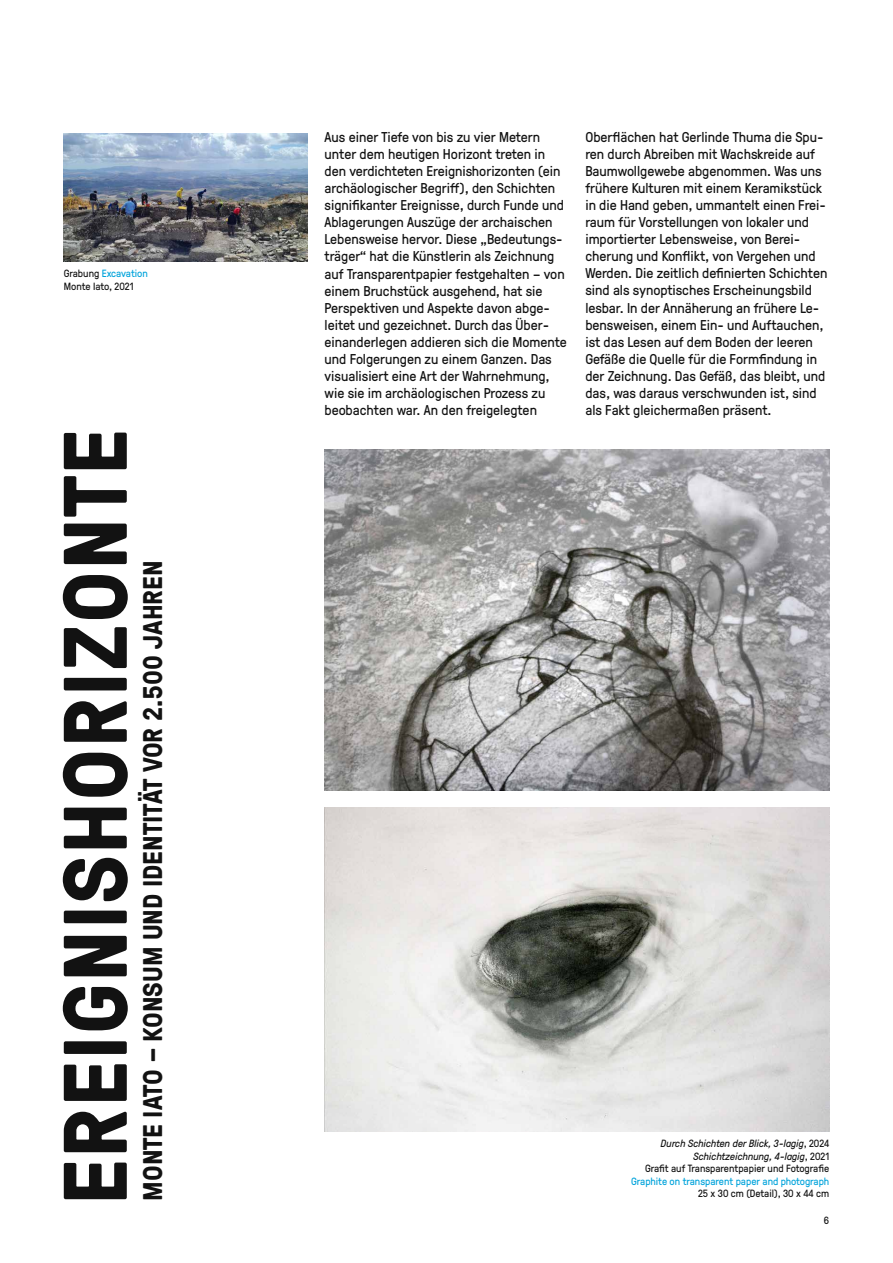
<style>
.page{position:relative;width:893px;height:1263px;background:#fff}
.page>*{position:absolute;margin:0;border:0;box-sizing:border-box;transform-origin:0 0}
.t1{font:700 90px "GT Pressura";letter-spacing:.01em;color:#121212}
.t2{font:700 27px "GT Pressura";color:#121212}
.t3{font:14.25px/17.1px "GT Pressura";color:#121212}
.t4{font:italic 10.5px/12.6px "GT Pressura";color:#121212;text-align:right}
.t5{font:10.5px/12.6px "GT Pressura";color:#121212}
.t6{font:10.5px "GT Pressura";color:#00a3db}
.s1{color:#00a3db}
.s2{font-style:normal}
</style>
<div class="page">
<img style="left:64px;top:134px;width:244px;height:127px">
<img style="left:325px;top:449px;width:504px;height:341px">
<img style="left:325px;top:807px;width:504px;height:324px">
<p class="t5" style="left:64px;top:267px;width:86px">Grabung <span class="s1">Excavation<br></span>Monte Iato, 2021</p>
<h1 class="t1" style="left:30px;top:1205px;width:777px;rotate:-90deg">EREIGNISHORIZONTE</h1>
<h2 class="t2" style="left:133px;top:1201px;width:642px;rotate:-90deg">MONTE IATO – KONSUM UND IDENTITÄT VOR 2.500 JAHREN</h2>
<p class="t3" style="left:325px;top:128px;width:244px">Aus einer Tiefe von bis zu vier Metern unter dem heutigen Horizont treten in den verdichteten Ereignishorizonten (ein archäologischer Begriff), den Schichten signifikanter Ereignisse, durch Funde und Ablagerungen Auszüge der archaischen Lebensweise hervor. Diese „Bedeutungs&shy;träger“ hat die Künstlerin als Zeichnung auf Transparentpapier festgehalten – von einem Bruchstück ausgehend, hat sie Perspektiven und Aspekte davon abge&shy;leitet und gezeichnet. Durch das Über&shy;einanderlegen addieren sich die Momente und Folgerungen zu einem Ganzen. Das visualisiert eine Art der Wahrnehmung, wie sie im archäologischen Prozess zu beobachten war. An den freigelegten</p>
<p class="t3" style="left:585px;top:128px;width:244px">Oberflächen hat Gerlinde Thuma die Spu&shy;ren durch Abreiben mit Wachskreide auf Baumwollgewebe abgenommen. Was uns frühere Kulturen mit einem Keramikstück in die Hand geben, ummantelt einen Frei&shy;raum für Vorstellungen von lokaler und importierter Lebensweise, von Berei&shy;cherung und Konflikt, von Vergehen und Werden. Die zeitlich definierten Schichten sind als synoptisches Erscheinungsbild lesbar. In der Annäherung an frühere Le&shy;bensweisen, einem Ein- und Auftauchen, ist das Lesen auf dem Boden der leeren Gefäße die Quelle für die Formfindung in der Zeichnung. Das Gefäß, das bleibt, und das, was daraus verschwunden ist, sind als Fakt gleichermaßen präsent.</p>
<p class="t4" style="left:645px;top:1136px;width:186px">Durch Schichten der Blick, 3-lagig<span class="s2">, 2024<br></span>Schichtzeichnung, 4-lagig<span class="s2">, 2021<br>Grafit auf Transparentpapier und Fotografie</span></p>
<p class="t6" style="left:631px;top:1173px;width:199px">Graphite on transparent paper and photograph</p>
<p class="t5" style="left:698px;top:1187px;width:133px">25 x 30 cm (Detail), 30 x 44 cm</p>
<p class="t5" style="left:824px;top:1213px;width:7px">6</p>
</div>
